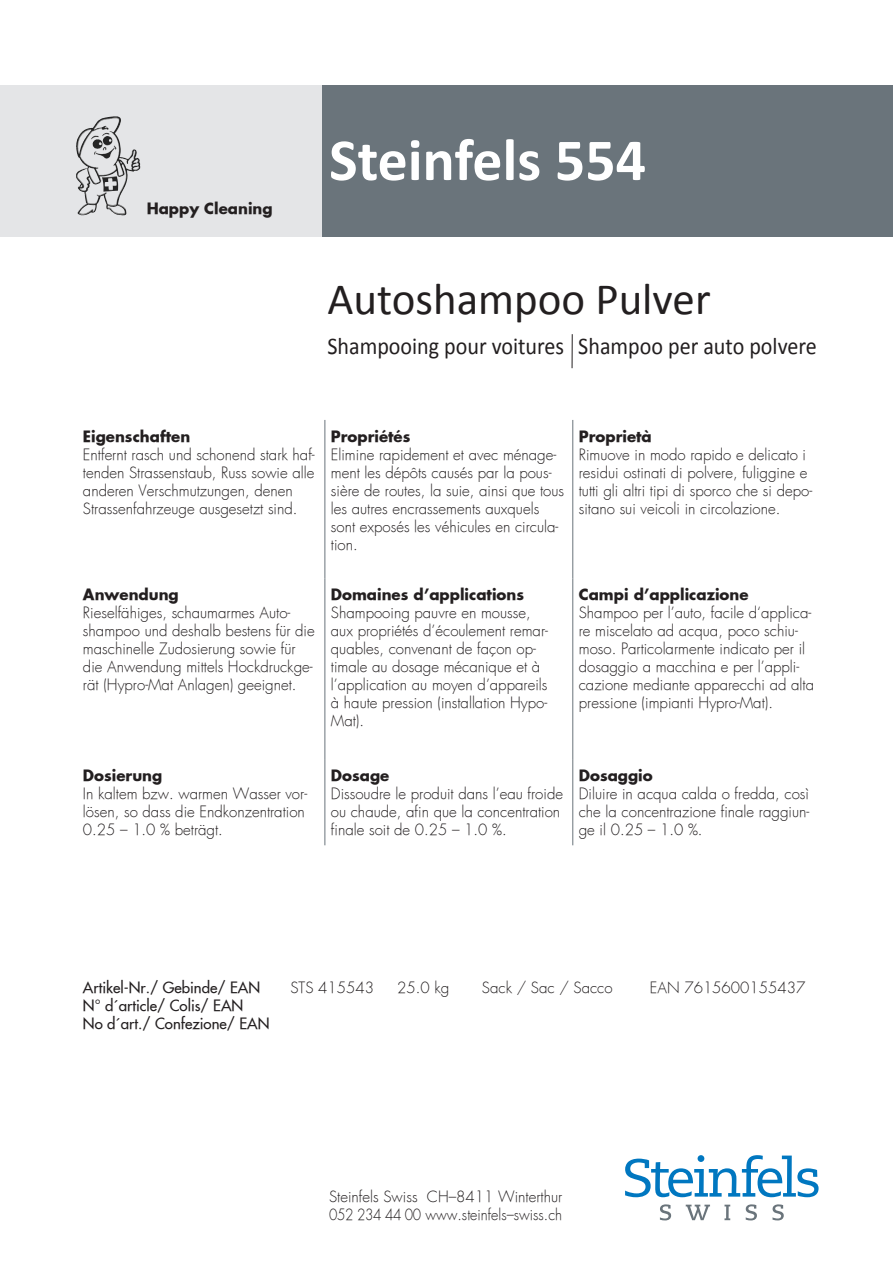
<style>
.page{position:relative;width:893px;height:1263px;background:#fff}
.page>*{position:absolute;margin:0;border:0;box-sizing:border-box;transform-origin:0 0}
.Produkt-Name{font:700 60px "Calibri";color:#fff}
.Produkt-Titel_blau{font:45px "Calibri";color:#231f20}
.Produkt-Titel_f___i{font:24px "Calibri";color:#231f20;scale:.92 1}
.Fliesstext_f{font:300 15px/18px "Futura";color:#231f20}
.Fliesstext_i{font:300 15px/18px "Futura";color:#231f20}
.Fliesstext_d{font:300 15px/18px "Futura";color:#231f20}
.Titel_Fliesstext{font:700 15px "Futura";color:#231f20}
.Fliesstext_d__ohne_A{font:15px/18px "Futura";color:#231f20}
.Fliesstext_d__ohne_A-2{font:300 15px "Futura";color:#231f20}
.Adresse{font:300 15px "Futura";color:#231f20;scale:.9 1}
.Adresse-2{font:300 15px "Futura";color:#231f20}
</style>
<div class="page">
<svg style="left:625px;top:1155px;width:194px;height:42px"></svg>
<svg style="left:660px;top:1204px;width:11px;height:16px"></svg>
<svg style="left:746px;top:1204px;width:11px;height:16px"></svg>
<svg style="left:772px;top:1204px;width:12px;height:16px"></svg>
<svg style="left:686px;top:1205px;width:24px;height:15px"></svg>
<svg style="left:724px;top:1205px;width:6px;height:15px"></svg>
<div style="left:0;top:85px;width:322px;height:152px;background:#e4e5e7"></div>
<img style="left:76px;top:117px;width:36px;height:98px">
<hr style="left:325px;top:420px;width:1px;height:158px;background:#6a747b">
<hr style="left:572px;top:420px;width:1px;height:158px;background:#6a747b">
<hr style="left:325px;top:578px;width:1px;height:181px;background:#6a747b">
<hr style="left:572px;top:578px;width:1px;height:181px;background:#6a747b">
<hr style="left:325px;top:759px;width:1px;height:86px;background:#6a747b">
<hr style="left:572px;top:759px;width:1px;height:86px;background:#6a747b">
<hr style="left:572px;top:334px;width:1px;height:34px;background:#231f20">
<div style="left:322px;top:85px;width:571px;height:152px;background:#6a747b"></div>
<p class="Titel_Fliesstext" style="left:147px;top:198px;width:127px">Happy Cleaning</p>
<p class="Produkt-Name" style="left:329px;top:122px;width:318px">Steinfels 554</p>
<p class="Produkt-Titel_blau" style="left:327px;top:271px;width:385px">Autoshampoo Pulver</p>
<p class="Produkt-Titel_f___i" style="left:327px;top:331px;width:259px">Shampooing pour voitures</p>
<p class="Produkt-Titel_f___i" style="left:578px;top:331px;width:261px">Shampoo per auto polvere</p>
<p class="Titel_Fliesstext" style="left:83px;top:426px;width:109px">Eigenschaften</p>
<p class="Fliesstext_d" style="left:83px;top:445px;width:233px">Entfernt rasch und schonend stark haf&shy;tenden Strassenstaub, Russ sowie alle anderen Verschmutzungen, denen Strassenfahrzeuge ausgesetzt sind.</p>
<p class="Titel_Fliesstext" style="left:83px;top:584px;width:97px">Anwendung</p>
<p class="Fliesstext_d" style="left:83px;top:604px;width:233px">Rieselfähiges, schaumarmes Auto&shy;shampoo und deshalb bestens für die maschinelle Zudosierung sowie für die Anwendung mittels Hockdruckge&shy;rät (Hypro-Mat Anlagen) geeignet.</p>
<p class="Titel_Fliesstext" style="left:83px;top:765px;width:81px">Dosierung</p>
<p class="Fliesstext_d" style="left:83px;top:785px;width:226px">In kaltem bzw. warmen Wasser vor&shy;lösen, so dass die Endkonzentration<br>0.25 – 1.0 % beträgt.</p>
<p class="Titel_Fliesstext" style="left:331px;top:426px;width:81px">Propriétés</p>
<p class="Fliesstext_f" style="left:331px;top:445px;width:235px">Elimine rapidement et avec ménage&shy;ment les dépôts causés par la pous&shy;sière de routes, la suie, ainsi que tous les autres encrassements auxquels sont exposés les véhicules en circula&shy;tion.</p>
<p class="Titel_Fliesstext" style="left:331px;top:584px;width:195px">Domaines d’applications</p>
<p class="Fliesstext_f" style="left:331px;top:604px;width:219px">Shampooing pauvre en mousse, aux propriétés d’écoulement remar&shy;quables, convenant de façon op&shy;timale au dosage mécanique et à l’application au moyen d’appareils à haute pression (installation Hypo-<br>Mat).</p>
<p class="Titel_Fliesstext" style="left:579px;top:426px;width:74px">Proprietà</p>
<p class="Fliesstext_i" style="left:579px;top:445px;width:235px">Rimuove in modo rapido e delicato i residui ostinati di polvere, fuliggine e tutti gli altri tipi di sporco che si depo&shy;sitano sui veicoli in circolazione.</p>
<p class="Titel_Fliesstext" style="left:579px;top:584px;width:171px">Campi d’applicazione</p>
<p class="Fliesstext_i" style="left:579px;top:604px;width:237px">Shampoo per l’auto, facile d‘applica&shy;re miscelato ad acqua, poco schiu&shy;moso. Particolarmente indicato per il dosaggio a macchina e per l’appli&shy;cazione mediante apparecchi ad alta pressione (impianti Hypro-Mat).</p>
<p class="Titel_Fliesstext" style="left:331px;top:765px;width:60px">Dosage</p>
<p class="Fliesstext_f" style="left:331px;top:785px;width:234px">Dissoudre le produit dans l’eau froide ou chaude, afin que la concentration finale soit de 0.25 – 1.0 %.</p>
<p class="Titel_Fliesstext" style="left:579px;top:765px;width:75px">Dosaggio</p>
<p class="Fliesstext_i" style="left:579px;top:785px;width:232px;text-align:justify">Diluire in acqua calda o fredda, così che la concentrazione finale raggiun&shy;ge il 0.25 – 1.0 %.</p>
<p class="Fliesstext_d__ohne_A" style="left:83px;top:978px;width:179px">Artikel-Nr./ Gebinde/ EAN</p>
<p class="Fliesstext_d__ohne_A-2" style="left:290px;top:978px;width:85px">STS 415543</p>
<p class="Fliesstext_d__ohne_A-2" style="left:397px;top:978px;width:54px">25.0 kg</p>
<p class="Fliesstext_d__ohne_A-2" style="left:482px;top:978px;width:132px">Sack / Sac / Sacco</p>
<p class="Fliesstext_d__ohne_A-2" style="left:650px;top:978px;width:157px">EAN 7615600155437</p>
<p class="Fliesstext_d__ohne_A" style="left:83px;top:996px;width:188px">N° d´article/ Colis/ EAN<br>No d´art./ Confezione/ EAN</p>
<p class="Adresse-2" style="left:329px;top:1187px;width:235px">Steinfels Swiss CH–8411 Winterthur</p>
<p class="Adresse" style="left:329px;top:1205px;width:260px">052 234 44 00 www.steinfels–swiss.ch</p>
</div>
